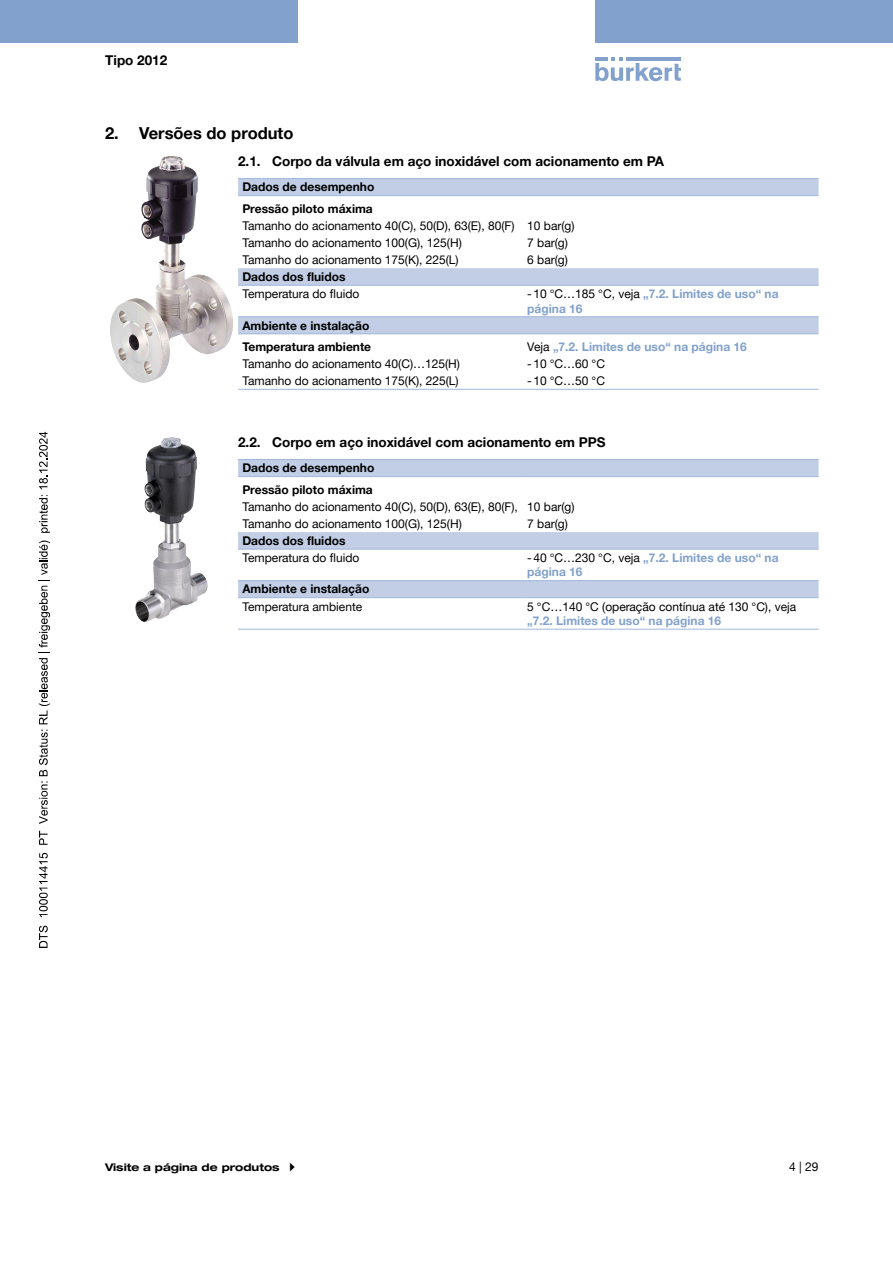
<style>
.page{position:relative;width:893px;height:1263px;background:#fff}
.page>*{position:absolute;margin:0;border:0;box-sizing:border-box;transform-origin:0 0}
.t1{font:700 16.5px "Helvetica Neue LTW1 G";color:#000}
.t2{font:700 13.5px "Helvetica Neue LTW1 G";color:#000}
.t3{font:12px/17.1px "Helvetica Neue LTW1 G";color:#000}
.t4{font:700 12px/21.3px "Helvetica Neue LTW1 G";color:#000}
.t5{font:700 12px/14.4px "Helvetica Neue LTW1 G";color:#82a1cc}
.t6{font:700 expanded 10.5px "Helvetica Neue LTW1 G";color:#000}
.s1{font-weight:400;color:#000}
</style>
<div class="page">
<svg style="left:595px;top:57px;width:86px;height:24px"></svg>
<hr style="left:626px;top:57px;width:55px;height:4px;background:#82a1cc">
<div style="left:0;top:0;width:298px;height:42px;background:#82a1cc"></div>
<div style="left:595px;top:0;width:298px;height:42px;background:#82a1cc"></div>
<img style="left:110px;top:156px;width:123px;height:227px">
<svg style="left:238px;top:179px;width:581px;height:155px"></svg>
<hr style="left:238px;top:285px;width:285px;height:1px;background:#a1b7d9">
<hr style="left:523px;top:285px;width:296px;height:1px;background:#a1b7d9">
<hr style="left:238px;top:316px;width:285px;height:1px;background:#a1b7d9">
<hr style="left:523px;top:316px;width:296px;height:1px;background:#a1b7d9">
<hr style="left:238px;top:334px;width:285px;height:1px;background:#a1b7d9">
<hr style="left:523px;top:334px;width:296px;height:1px;background:#a1b7d9">
<hr style="left:238px;top:389px;width:285px;height:1px;background:#a1b7d9">
<hr style="left:523px;top:389px;width:296px;height:1px;background:#a1b7d9">
<hr style="left:238px;top:178px;width:285px;height:1px;background:#a1b7d9">
<hr style="left:523px;top:178px;width:296px;height:1px;background:#a1b7d9">
<hr style="left:238px;top:195px;width:285px;height:1px;background:#a1b7d9">
<hr style="left:523px;top:195px;width:296px;height:1px;background:#a1b7d9">
<img style="left:135px;top:437px;width:73px;height:185px">
<svg style="left:238px;top:460px;width:581px;height:137px"></svg>
<hr style="left:238px;top:549px;width:285px;height:1px;background:#a1b7d9">
<hr style="left:523px;top:549px;width:296px;height:1px;background:#a1b7d9">
<hr style="left:238px;top:580px;width:285px;height:1px;background:#a1b7d9">
<hr style="left:523px;top:580px;width:296px;height:1px;background:#a1b7d9">
<hr style="left:238px;top:597px;width:285px;height:1px;background:#a1b7d9">
<hr style="left:523px;top:597px;width:296px;height:1px;background:#a1b7d9">
<hr style="left:238px;top:629px;width:285px;height:1px;background:#a1b7d9">
<hr style="left:523px;top:629px;width:296px;height:1px;background:#a1b7d9">
<hr style="left:238px;top:459px;width:285px;height:1px;background:#a1b7d9">
<hr style="left:523px;top:459px;width:296px;height:1px;background:#a1b7d9">
<hr style="left:238px;top:476px;width:285px;height:1px;background:#a1b7d9">
<hr style="left:523px;top:476px;width:296px;height:1px;background:#a1b7d9">
<svg style="left:39px;top:926px;width:9px;height:22px"></svg>
<svg style="left:39px;top:853px;width:9px;height:64px"></svg>
<svg style="left:39px;top:831px;width:9px;height:14px"></svg>
<svg style="left:39px;top:540px;width:11px;height:284px"></svg>
<svg style="left:39px;top:495px;width:11px;height:38px"></svg>
<svg style="left:39px;top:432px;width:9px;height:57px"></svg>
<p class="t2" style="left:105px;top:52px;width:64px">Tipo 2012</p>
<h1 class="t1" style="left:105px;top:123px;width:190px">2. Versões do produto</h1>
<p class="t2" style="left:238px;top:152px;width:428px">2.1. Corpo da válvula em aço inoxidável com acionamento em PA</p>
<p class="t4" style="left:242px;top:176px;width:133px">Dados de desempenho<br>Pressão piloto máxima</p>
<p class="t3" style="left:242px;top:217px;width:334px">Tamanho do acionamento 40(C), 50(D), 63(E), 80(F) 10 bar(g)<br>Tamanho do acionamento 100(G), 125(H)</p>
<p class="t3" style="left:527px;top:234px;width:42px">7 bar(g)</p>
<p class="t3" style="left:242px;top:251px;width:218px">Tamanho do acionamento 175(K), 225(L)</p>
<p class="t3" style="left:527px;top:251px;width:42px">6 bar(g)</p>
<p class="t4" style="left:242px;top:266px;width:105px">Dados dos fluidos</p>
<p class="t3" style="left:242px;top:285px;width:118px">Temperatura do fluido</p>
<p class="t5" style="left:527px;top:287px;width:253px"><span class="s1">-10 °C…185 °C, veja</span> „7.2. Limites de uso“ na página 16</p>
<p class="t4" style="left:242px;top:315px;width:130px">Ambiente e instalação<br>Temperatura ambiente</p>
<p class="t5" style="left:527px;top:339px;width:221px"><span class="s1">Veja</span> „7.2. Limites de uso“ na página 16</p>
<p class="t3" style="left:242px;top:355px;width:219px">Tamanho do acionamento 40(C)…125(H)</p>
<p class="t3" style="left:527px;top:355px;width:79px">-10 °C…60 °C</p>
<p class="t3" style="left:242px;top:372px;width:218px">Tamanho do acionamento 175(K), 225(L)</p>
<p class="t3" style="left:527px;top:372px;width:79px">-10 °C…50 °C</p>
<p class="t2" style="left:238px;top:433px;width:369px">2.2. Corpo em aço inoxidável com acionamento em PPS</p>
<p class="t4" style="left:242px;top:457px;width:133px">Dados de desempenho<br>Pressão piloto máxima</p>
<p class="t3" style="left:242px;top:498px;width:334px">Tamanho do acionamento 40(C), 50(D), 63(E), 80(F), 10 bar(g)<br>Tamanho do acionamento 100(G), 125(H)</p>
<p class="t3" style="left:527px;top:515px;width:42px">7 bar(g)</p>
<p class="t4" style="left:242px;top:530px;width:105px">Dados dos fluidos</p>
<p class="t3" style="left:242px;top:549px;width:118px">Temperatura do fluido</p>
<p class="t5" style="left:527px;top:550px;width:253px"><span class="s1">-40 °C…230 °C, veja</span> „7.2. Limites de uso“ na página 16</p>
<p class="t4" style="left:242px;top:578px;width:128px">Ambiente e instalação</p>
<p class="t3" style="left:242px;top:598px;width:121px">Temperatura ambiente</p>
<p class="t3" style="left:527px;top:598px;width:271px">5 °C…140 °C (operação contínua até 130 °C), veja</p>
<p class="t5" style="left:527px;top:613px;width:195px">„7.2. Limites de uso“ na página 16</p>
<p class="t6" style="left:105px;top:1161px;width:176px">Visite a página de produtos</p>
<p class="t3" style="left:789px;top:1158px;width:31px">4 | 29</p>
</div>
